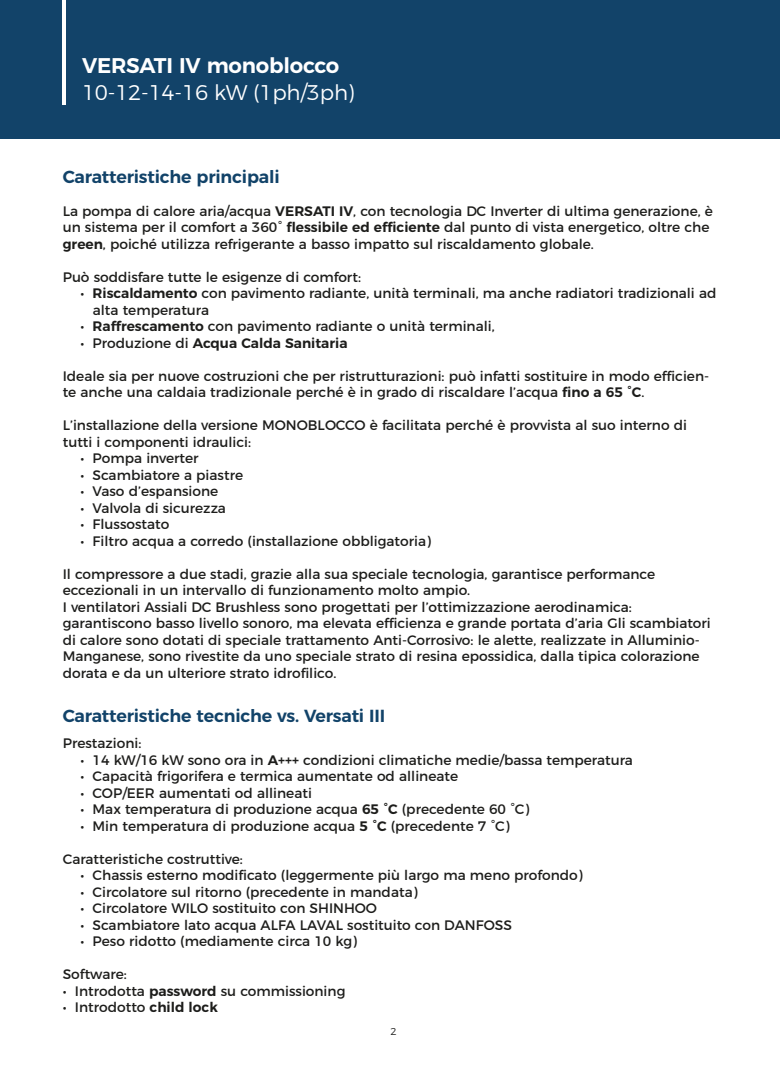
<style>
.page{position:relative;width:780px;height:1088px;background:#fff}
.page>*{position:absolute;margin:0;border:0;box-sizing:border-box;transform-origin:0 0}
.t1{font:300 21.25px "Montserrat";letter-spacing:-.01em;color:#fff}
.t2{font:600 21.25px "Montserrat";letter-spacing:-.01em;color:#fff}
.t3{font:600 17.5px "Montserrat";letter-spacing:-.01em;color:#124369}
.t4{font:13.75px/16.5px "Montserrat";color:#1d1d1b}
.t5{font:600 13.75px "Montserrat";color:#1d1d1b}
.t6{font:300 10px "Montserrat";color:#1d1d1b}
.s1{font-weight:600}
.s2{font-weight:400}
</style>
<div class="page">
<div style="left:0;top:0;width:780px;height:138px;background:#124369"></div>
<hr style="left:63px;top:0;width:3px;height:105px;background:#fff">
<p class="t2" style="left:82px;top:48px;width:259px">VERSATI IV monoblocco</p>
<p class="t1" style="left:82px;top:76px;width:274px">10-12-14-16 kW (1ph/3ph)</p>
<p class="t3" style="left:63px;top:162px;width:218px">Caratteristiche principali</p>
<p class="t4" style="left:63px;top:201px;width:651px">La pompa di calore aria/acqua <span class="s1">VERSATI IV</span>, con tecnologia DC Inverter di ultima generazione, è un sistema per il comfort a 360° <span class="s1">flessibile ed efficiente</span> dal punto di vista energetico, oltre che <span class="s1">green</span>, poiché utilizza refrigerante a basso impatto sul riscaldamento globale.</p>
<p class="t4" style="left:63px;top:267px;width:300px">Può soddisfare tutte le esigenze di comfort:</p>
<p class="t4" style="left:80px;top:284px;width:637px">• <span class="s1">Riscaldamento</span> con pavimento radiante, unità terminali, ma anche radiatori tradizionali ad</p>
<p class="t4" style="left:93px;top:300px;width:118px">alta temperatura</p>
<p class="t4" style="left:80px;top:317px;width:416px">• <span class="s1">Raffrescamento</span> con pavimento radiante o unità terminali,</p>
<p class="t5" style="left:80px;top:332px;width:268px"><span class="s2">• Produzione di</span> Acqua Calda Sanitaria</p>
<p class="t4" style="left:63px;top:366px;width:648px">Ideale sia per nuove costruzioni che per ristrutturazioni: può infatti sostituire in modo efficien&shy;te anche una caldaia tradizionale perché è in grado di riscaldare l’acqua <span class="s1">fino a 65 °C</span>.</p>
<p class="t4" style="left:63px;top:416px;width:625px">L’installazione della versione MONOBLOCCO è facilitata perché è provvista al suo interno di tutti i componenti idraulici:</p>
<p class="t4" style="left:80px;top:449px;width:120px">• Pompa inverter</p>
<p class="t4" style="left:80px;top:465px;width:164px">• Scambiatore a piastre</p>
<p class="t4" style="left:80px;top:482px;width:139px">• Vaso d’espansione</p>
<p class="t4" style="left:80px;top:498px;width:147px">• Valvola di sicurezza</p>
<p class="t4" style="left:80px;top:515px;width:90px">• Flussostato</p>
<p class="t4" style="left:80px;top:531px;width:352px">• Filtro acqua a corredo (installazione obbligatoria)</p>
<p class="t4" style="left:63px;top:564px;width:594px">Il compressore a due stadi, grazie alla sua speciale tecnologia, garantisce performance eccezionali in un intervallo di funzionamento molto ampio.</p>
<p class="t4" style="left:63px;top:597px;width:649px">I ventilatori Assiali DC Brushless sono progettati per l’ottimizzazione aerodinamica: garantiscono basso livello sonoro, ma elevata efficienza e grande portata d’aria Gli scambiatori di calore sono dotati di speciale trattamento Anti-Corrosivo: le alette, realizzate in Alluminio-Manganese, sono rivestite da uno speciale strato di resina epossidica, dalla tipica colorazione dorata e da un ulteriore strato idrofilico.</p>
<p class="t3" style="left:63px;top:702px;width:324px">Caratteristiche tecniche vs. Versati III</p>
<p class="t4" style="left:63px;top:734px;width:80px">Prestazioni:</p>
<p class="t4" style="left:80px;top:750px;width:554px">• 14 kW/16 kW sono ora in <span class="s1">A+++</span> condizioni climatiche medie/bassa temperatura</p>
<p class="t4" style="left:80px;top:767px;width:379px">• Capacità frigorifera e termica aumentate od allineate</p>
<p class="t4" style="left:80px;top:783px;width:233px">• COP/EER aumentati od allineati</p>
<p class="t4" style="left:80px;top:800px;width:450px">• Max temperatura di produzione acqua <span class="s1">65 °C</span> (precedente 60 °C)</p>
<p class="t4" style="left:80px;top:816px;width:430px">• Min temperatura di produzione acqua <span class="s1">5 °C</span> (precedente 7 °C)</p>
<p class="t4" style="left:63px;top:849px;width:182px">Caratteristiche costruttive:</p>
<p class="t4" style="left:80px;top:866px;width:503px">• Chassis esterno modificato (leggermente più largo ma meno profondo)</p>
<p class="t4" style="left:80px;top:882px;width:338px">• Circolatore sul ritorno (precedente in mandata)</p>
<p class="t4" style="left:80px;top:899px;width:298px">• Circolatore WILO sostituito con SHINHOO</p>
<p class="t4" style="left:80px;top:915px;width:433px">• Scambiatore lato acqua ALFA LAVAL sostituito con DANFOSS</p>
<p class="t4" style="left:80px;top:932px;width:278px">• Peso ridotto (mediamente circa 10 kg)</p>
<p class="t4" style="left:63px;top:965px;width:66px">Software:</p>
<p class="t4" style="left:63px;top:981px;width:284px">• Introdotta <span class="s1">password</span> su commissioning</p>
<p class="t4" style="left:63px;top:998px;width:157px">• Introdotto <span class="s1">child lock</span></p>
<p class="t6" style="left:390px;top:1023px;width:8px">2</p>
</div>
